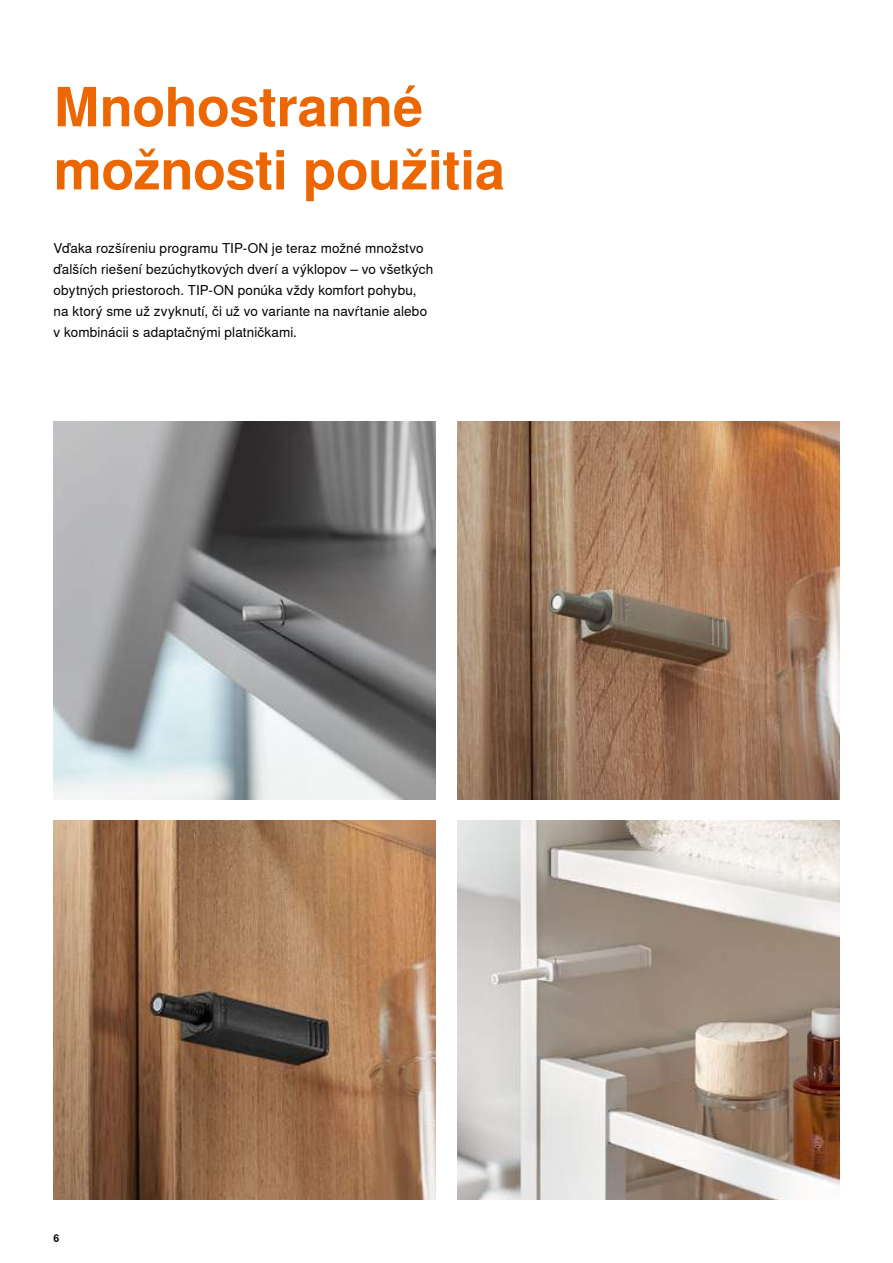
<style>
.page{position:relative;width:893px;height:1263px;background:#fff}
.page>*{position:absolute;margin:0;border:0;box-sizing:border-box;transform-origin:0 0}
.t1{font:700 54px/63.2px "Nimbus Sans Global";letter-spacing:-.005em;color:#ec6602}
.t2{font:13.5px/21px "Nimbus Sans Global";letter-spacing:.01em;color:#000}
.t3{font:700 10.5px "Nimbus Sans Global";color:#000}
</style>
<div class="page">
<img style="left:457px;top:421px;width:382px;height:379px">
<img style="left:54px;top:421px;width:382px;height:379px">
<img style="left:54px;top:821px;width:382px;height:379px">
<img style="left:457px;top:821px;width:382px;height:379px">
<h1 class="t1" style="left:54px;top:76px;width:453px">Mnohostranné možnosti použitia</h1>
<p class="t2" style="left:54px;top:237px;width:381px">Vďaka rozšíreniu programu TIP-ON je teraz možné množstvo ďalších riešení bezúchytkových dverí a výklopov – vo všetkých obytných priestoroch. TIP-ON ponúka vždy komfort pohybu, na ktorý sme už zvyknutí, či už vo variante na navŕtanie alebo v kombinácii s adaptačnými platničkami.</p>
<p class="t3" style="left:54px;top:1232px;width:7px">6</p>
</div>
